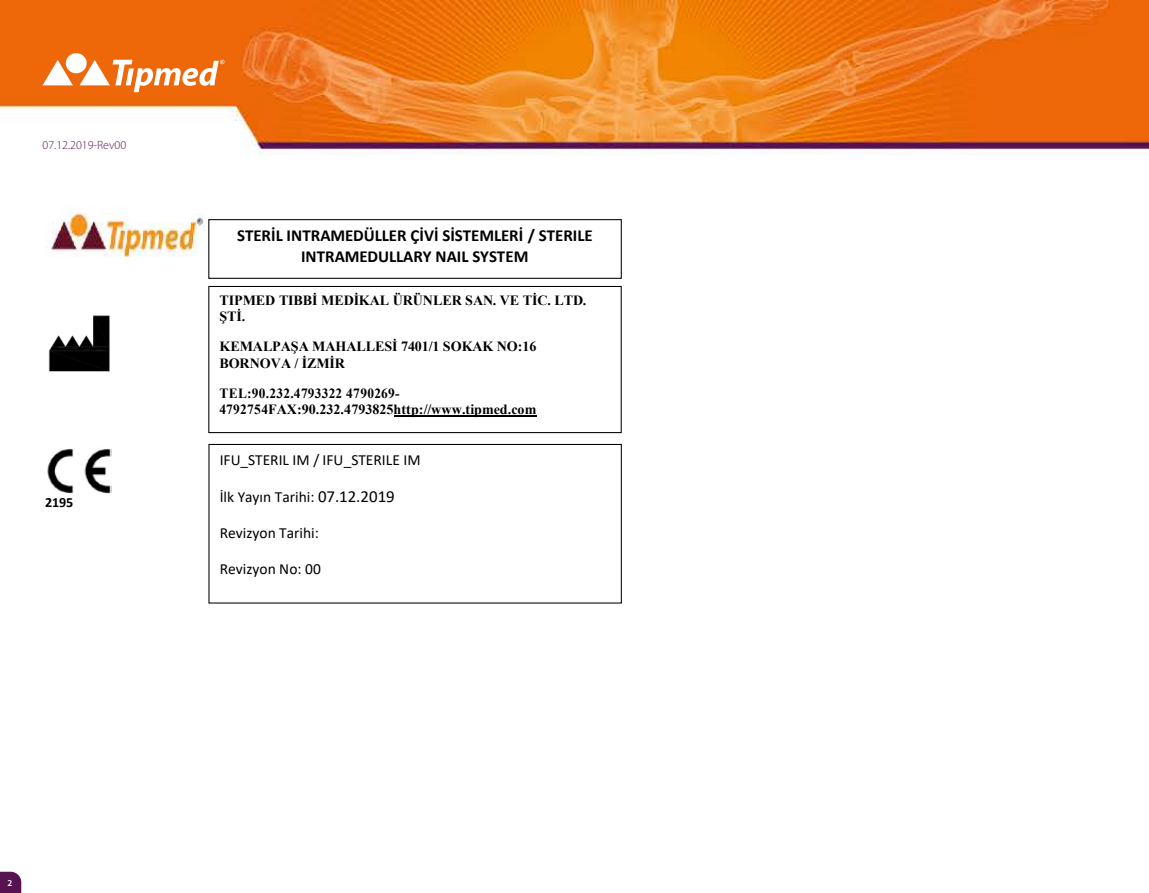
<style>
.page{position:relative;width:1149px;height:893px;background:#fff}
.page>*{position:absolute;margin:0;border:0;box-sizing:border-box;transform-origin:0 0}
.t1{font:700 16.8px/20.5px "Calibri";color:#000;text-align:center}
.t2{font:15.45px "Calibri";color:#000}
.t3{font:700 14.1px/16.4px "Times New Roman";color:#000}
.t4{font:700 14.1px/16.4px "Times New Roman";color:#000;scale:.95 1}
.t5{font:700 14.1px "Calibri";color:#000}
.t6{font:300 12px "Myriad Pro";color:#571252}
.t7{font:600 9px "Myriad Pro";color:#fff}
.s1{font-size:16.8px}
</style>
<div class="page">
<img style="left:0;top:0;width:1148px;height:893px">
<svg style="left:43px;top:60px;width:30px;height:25px"></svg>
<svg style="left:80px;top:60px;width:144px;height:32px"></svg>
<div style="left:66px;top:53px;width:21px;height:20px;background:#fff;border-radius:50%"></div>
<svg style="left:0;top:872px;width:21px;height:21px"></svg>
<img style="left:45px;top:206px;width:164px;height:53px">
<img style="left:45px;top:311px;width:72px;height:67px">
<img style="left:45px;top:447px;width:66px;height:46px">
<div style="left:209px;top:220px;width:412px;height:58px;background:#fff"></div>
<div style="left:208px;top:219px;width:413px;height:60px;border:1px solid #000"></div>
<div style="left:209px;top:286px;width:412px;height:147px;background:#fff"></div>
<div style="left:208px;top:286px;width:413px;height:147px;border:1px solid #000"></div>
<hr style="left:393px;top:416px;width:143px;height:1px;background:#000">
<div style="left:209px;top:444px;width:412px;height:159px;background:#fff"></div>
<div style="left:208px;top:444px;width:413px;height:160px;border:1px solid #000"></div>
<p class="t6" style="left:43px;top:137px;width:85px">07.12.2019-Rev00</p>
<p class="t5" style="left:45px;top:493px;width:30px">2195</p>
<p class="t1" style="left:237px;top:225px;width:357px">STERİL INTRAMEDÜLLER ÇİVİ SİSTEMLERİ / STERILE<br>INTRAMEDULLARY NAIL SYSTEM</p>
<p class="t3" style="left:219px;top:292px;width:368px">TIPMED TIBBİ MEDİKAL ÜRÜNLER SAN. VE TİC. LTD.<br>ŞTİ.</p>
<p class="t3" style="left:219px;top:338px;width:318px">KEMALPAŞA MAHALLESİ 7401/1 SOKAK NO:16<br>BORNOVA / İZMİR</p>
<p class="t4" style="left:219px;top:385px;width:335px">TEL:90.232.4793322 4790269-<br>4792754FAX:90.232.4793825http://www.tipmed.com</p>
<p class="t2" style="left:220px;top:449px;width:202px">IFU_STERIL IM / IFU_STERILE IM</p>
<p class="t2" style="left:220px;top:486px;width:176px">İlk Yayın Tarihi: <span class="s1">07.12.2019</span></p>
<p class="t2" style="left:220px;top:522px;width:101px">Revizyon Tarihi:</p>
<p class="t2" style="left:220px;top:558px;width:103px">Revizyon No: 00</p>
<p class="t7" style="left:7px;top:877px;width:6px">2</p>
</div>
